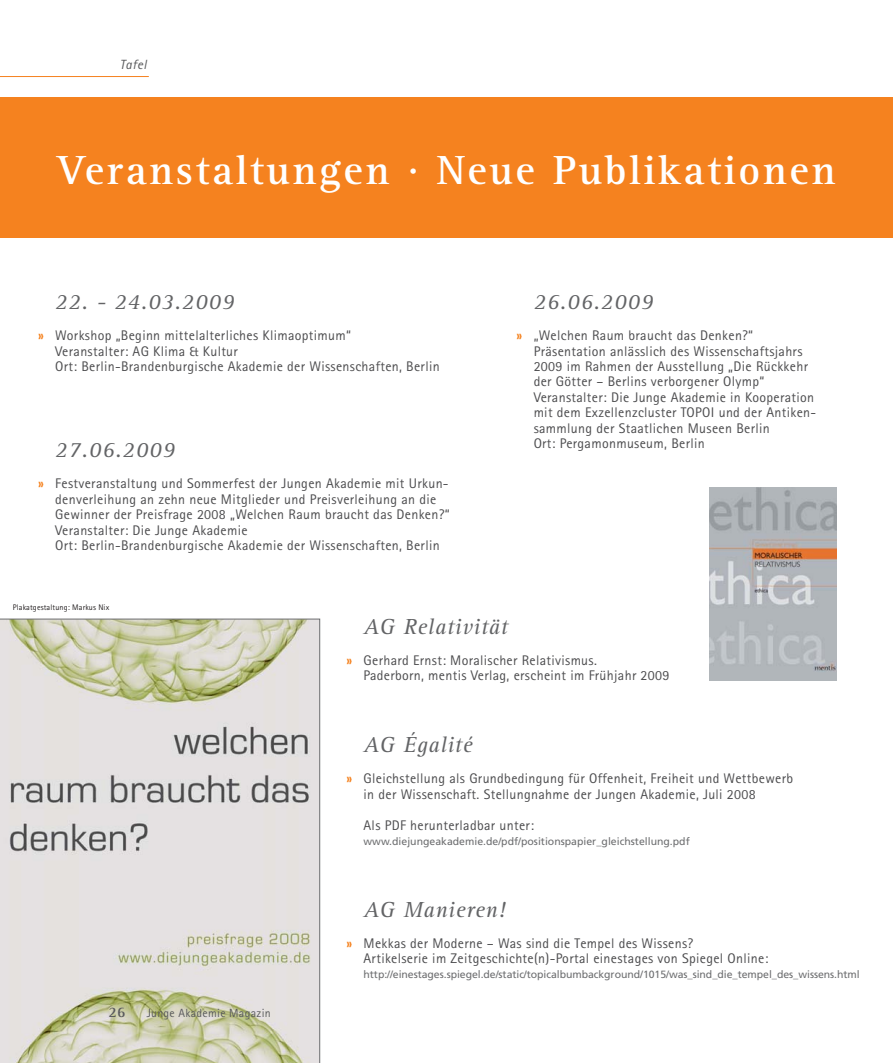
<style>
.page{position:relative;width:893px;height:1063px;background:#fff}
.page>*{position:absolute;margin:0;border:0;box-sizing:border-box;transform-origin:0 0}
.t1{font:700 42px "Rotis Serif";letter-spacing:.06em;color:#fff}
.t2{font:italic 22.5px "Rotis Serif";letter-spacing:.035em;color:#636466}
.t3{font:700 15px "Rotis Serif";color:#58595b}
.t4{font:13.95px/15.5px "Rotis Sans Serif";letter-spacing:.025em;color:#4c4c4e}
.t5{font:italic 13.35px "Rotis Sans Serif";letter-spacing:.035em;color:#58595b}
.t6{font:11.85px "Rotis Sans Serif";letter-spacing:.025em;color:#58595b}
.t7{font:10.5px "Frutiger";letter-spacing:-.005em;color:#6d6e70}
.t8{font:8.1px "Rotis Sans Serif";letter-spacing:.015em;color:#231f20}
.s1{font-weight:800;color:#f5821f}
</style>
<div class="page">
<div style="left:0;top:98px;width:893px;height:140px;background:#f5821f"></div>
<img style="left:709px;top:488px;width:128px;height:193px">
<svg style="left:0;top:619px;width:320px;height:444px;background:#d9d6ce"></svg>
<hr style="left:0;top:76px;width:149px;height:1px;background:#f5821f">
<p class="t5" style="left:120px;top:60px;width:28px">Tafel</p>
<h1 class="t1" style="left:57px;top:155px;width:780px">Veranstaltungen · Neue Publikationen</h1>
<h2 class="t2" style="left:55px;top:294px;width:181px">22. - 24.03.2009</h2>
<p class="t4" style="left:55px;top:329px;width:386px;text-indent:-17px"><span class="s1">»</span> Workshop „Beginn mittelalterliches Klimaoptimum“<br>Veranstalter: AG Klima &amp; Kultur<br>Ort: Berlin-Brandenburgische Akademie der Wissenschaften, Berlin</p>
<h2 class="t2" style="left:55px;top:442px;width:121px">27.06.2009</h2>
<p class="t4" style="left:55px;top:477px;width:396px;text-indent:-17px"><span class="s1">»</span> Festveranstaltung und Sommerfest der Jungen Akademie mit Urkun&shy;denverleihung an zehn neue Mitglieder und Preisverleihung an die Gewinner der Preisfrage 2008 „Welchen Raum braucht das Denken?“ Veranstalter: Die Junge Akademie<br>Ort: Berlin-Brandenburgische Akademie der Wissenschaften, Berlin</p>
<p class="t8" style="left:13px;top:604px;width:98px">Plakatgestaltung: Markus Nix</p>
<h2 class="t2" style="left:534px;top:294px;width:121px">26.06.2009</h2>
<p class="t4" style="left:534px;top:329px;width:284px;text-indent:-17px"><span class="s1">»</span> „Welchen Raum braucht das Denken?“ Präsentation anlässlich des Wissenschaftsjahrs 2009 im Rahmen der Ausstellung „Die Rückkehr der Götter – Berlins verborgener Olymp“ Veranstalter: Die Junge Akademie in Kooperation mit dem Exzellenzcluster TOPOI und der Antiken&shy;sammlung der Staatlichen Museen Berlin<br>Ort: Pergamonmuseum, Berlin</p>
<h2 class="t2" style="left:364px;top:618px;width:146px">AG Relativität</h2>
<p class="t4" style="left:364px;top:654px;width:307px;text-indent:-17px"><span class="s1">»</span> Gerhard Ernst: Moralischer Relativismus.<br>Paderborn, mentis Verlag, erscheint im Frühjahr 2009</p>
<h2 class="t2" style="left:364px;top:737px;width:110px">AG Égalité</h2>
<p class="t4" style="left:364px;top:772px;width:431px;text-indent:-17px"><span class="s1">»</span> Gleichstellung als Grundbedingung für Offenheit, Freiheit und Wettbewerb in der Wissenschaft. Stellungnahme der Jungen Akademie, Juli 2008</p>
<p class="t4" style="left:364px;top:818px;width:172px">Als PDF herunterladbar unter:</p>
<p class="t7" style="left:364px;top:837px;width:328px">www.diejungeakademie.de/pdf/positionspapier_gleichstellung.pdf</p>
<p class="t3" style="left:109px;top:1006px;width:18px">26</p>
<p class="t6" style="left:147px;top:1009px;width:126px">Junge Akademie Magazin</p>
<h2 class="t2" style="left:364px;top:901px;width:143px">AG Manieren!</h2>
<p class="t4" style="left:364px;top:936px;width:406px;text-indent:-17px"><span class="s1">»</span> Mekkas der Moderne – Was sind die Tempel des Wissens?<br>Artikelserie im Zeitgeschichte(n)-Portal einestages von Spiegel Online:</p>
<p class="t7" style="left:364px;top:971px;width:498px">http://einestages.spiegel.de/static/topicalbumbackground/1015/was_sind_die_tempel_des_wissens.html</p>
</div>
